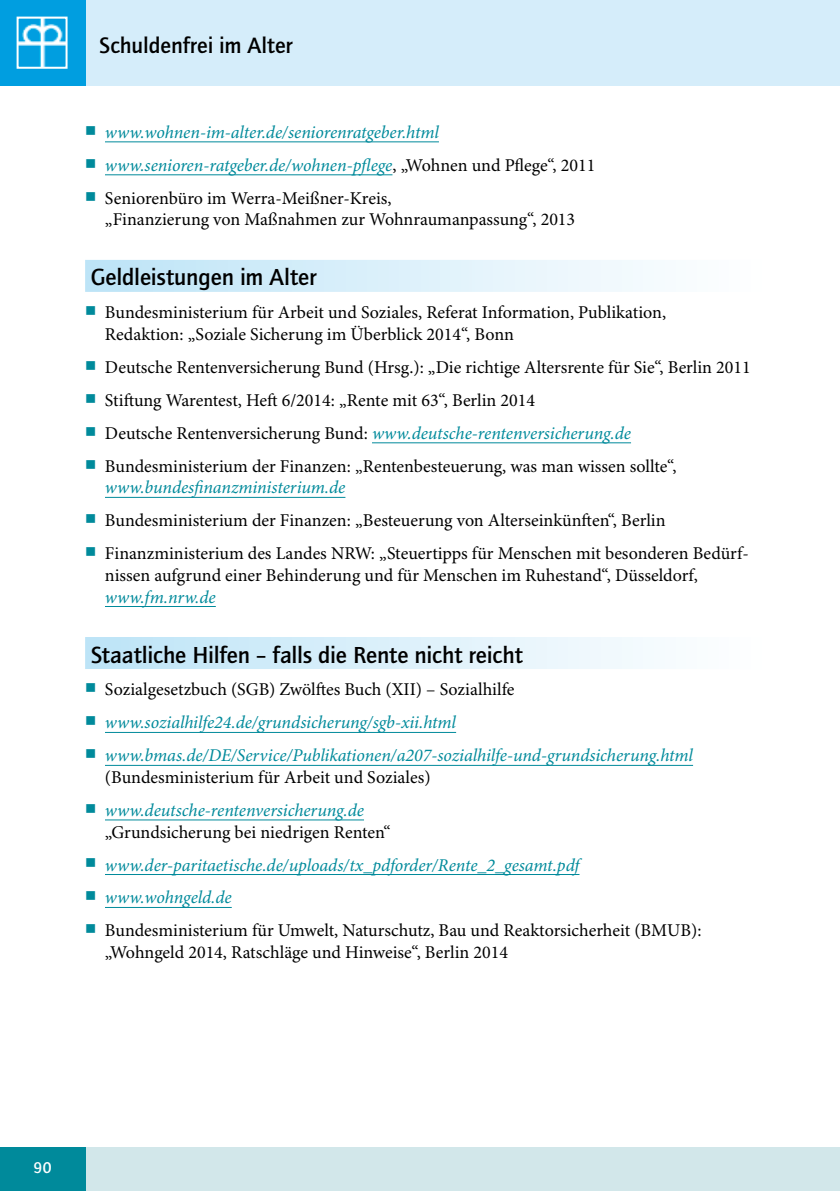
<style>
.page{position:relative;width:840px;height:1191px;background:#fff}
.page>*{position:absolute;margin:0;border:0;box-sizing:border-box;transform-origin:0 0}
.t1{font:500 24px "Quay Sans ITC Std";letter-spacing:-.005em;color:#000}
.t2{font:500 23px "Quay Sans ITC Std";color:#000}
.t3{font:18px/33px "Minion Pro";color:#000}
.t4{font:italic 18px/33px "Minion Pro";letter-spacing:-.005em;color:#008a9b}
.t5{font:500 16px "Quay Sans ITC Std";color:#fff}
.s1{font-style:normal;color:#000}
.s2{font-style:italic;color:#008a9b}
</style>
<div class="page">
<div style="left:0;top:0;width:839px;height:85px;background:#d5edfa"></div>
<div style="left:0;top:1147px;width:839px;height:44px;background:#d2e7ea"></div>
<div style="left:0;top:1147px;width:85px;height:44px;background:#008a9b"></div>
<div style="left:0;top:0;width:85px;height:85px;background:#009ee0"></div>
<img style="left:20px;top:20px;width:44px;height:46px">
<div style="left:17px;top:17px;width:50px;height:52px;border:2px solid #fff"></div>
<hr style="left:105px;top:141px;width:333px;height:1px;background:#008a9b">
<hr style="left:105px;top:174px;width:287px;height:1px;background:#008a9b">
<div style="left:85px;top:260px;width:683px;height:32px;background:linear-gradient(to right,#bde4f7,#fff)"></div>
<hr style="left:372px;top:442px;width:258px;height:1px;background:#008a9b">
<hr style="left:105px;top:497px;width:240px;height:1px;background:#008a9b">
<hr style="left:105px;top:606px;width:111px;height:1px;background:#008a9b">
<div style="left:85px;top:637px;width:683px;height:32px;background:linear-gradient(to right,#bde4f7,#fff)"></div>
<hr style="left:105px;top:732px;width:351px;height:1px;background:#008a9b">
<hr style="left:105px;top:765px;width:587px;height:1px;background:#008a9b">
<hr style="left:105px;top:819px;width:259px;height:1px;background:#008a9b">
<hr style="left:105px;top:874px;width:474px;height:1px;background:#008a9b">
<hr style="left:105px;top:907px;width:127px;height:1px;background:#008a9b">
<p class="t2" style="left:99px;top:31px;width:194px">Schuldenfrei im Alter</p>
<p class="t4" style="left:105px;top:116px;width:491px">www.wohnen-im-alter.de/seniorenratgeber.html www.senioren-ratgeber.de/wohnen-pflege<span class="s1">, „Wohnen und Pflege“, 2011<br>Seniorenbüro im Werra-Meißner-Kreis,</span></p>
<p class="t3" style="left:105px;top:204px;width:471px">„Finanzierung von Maßnahmen zur Wohnraumanpassung“, 2013</p>
<h1 class="t1" style="left:91px;top:263px;width:227px">Geldleistungen im Alter</h1>
<p class="t3" style="left:105px;top:302px;width:562px;line-height:21.6px">Bundesministerium für Arbeit und Soziales, Referat Information, Publikation,<br>Redaktion: „Soziale Sicherung im Überblick 2014“, Bonn</p>
<p class="t3" style="left:105px;top:351px;width:647px">Deutsche Rentenversicherung Bund (Hrsg.): „Die richtige Altersrente für Sie“, Berlin 2011<br>Stiftung Warentest, Heft 6/2014: „Rente mit 63“, Berlin 2014<br>Deutsche Rentenversicherung Bund: <span class="s2">www.deutsche-rentenversicherung.de </span>Bundesministerium der Finanzen: „Rentenbesteuerung, was man wissen sollte“,</p>
<p class="t4" style="left:105px;top:472px;width:242px">www.bundesfinanzministerium.de</p>
<p class="t3" style="left:105px;top:505px;width:645px">Bundesministerium der Finanzen: „Besteuerung von Alterseinkünften“, Berlin<br>Finanzministerium des Landes NRW: „Steuertipps für Menschen mit besonderen Bedürf-</p>
<p class="t3" style="left:105px;top:559px;width:594px">nissen aufgrund einer Behinderung und für Menschen im Ruhestand“, Düsseldorf,</p>
<p class="t4" style="left:105px;top:581px;width:112px">www.fm.nrw.de</p>
<h1 class="t1" style="left:91px;top:640px;width:433px">Staatliche Hilfen – falls die Rente nicht reicht</h1>
<p class="t3" style="left:105px;top:674px;width:411px">Sozialgesetzbuch (SGB) Zwölftes Buch (XII) – Sozialhilfe</p>
<p class="t4" style="left:105px;top:707px;width:589px">www.sozialhilfe24.de/grundsicherung/sgb-xii.html www.bmas.de/DE/Service/Publikationen/a207-sozialhilfe-und-grundsicherung.html</p>
<p class="t3" style="left:105px;top:761px;width:327px">(Bundesministerium für Arbeit und Soziales)</p>
<p class="t4" style="left:105px;top:794px;width:260px">www.deutsche-rentenversicherung.de</p>
<p class="t3" style="left:105px;top:816px;width:287px">„Grundsicherung bei niedrigen Renten“</p>
<p class="t4" style="left:105px;top:849px;width:475px">www.der-paritaetische.de/uploads/tx_pdforder/Rente_2_gesamt.pdf www.wohngeld.de</p>
<p class="t3" style="left:105px;top:920px;width:597px;line-height:21.6px">Bundesministerium für Umwelt, Naturschutz, Bau und Reaktorsicherheit (BMUB): „Wohngeld 2014, Ratschläge und Hinweise“, Berlin 2014</p>
<p class="t5" style="left:34px;top:1158px;width:19px">90</p>
</div>
